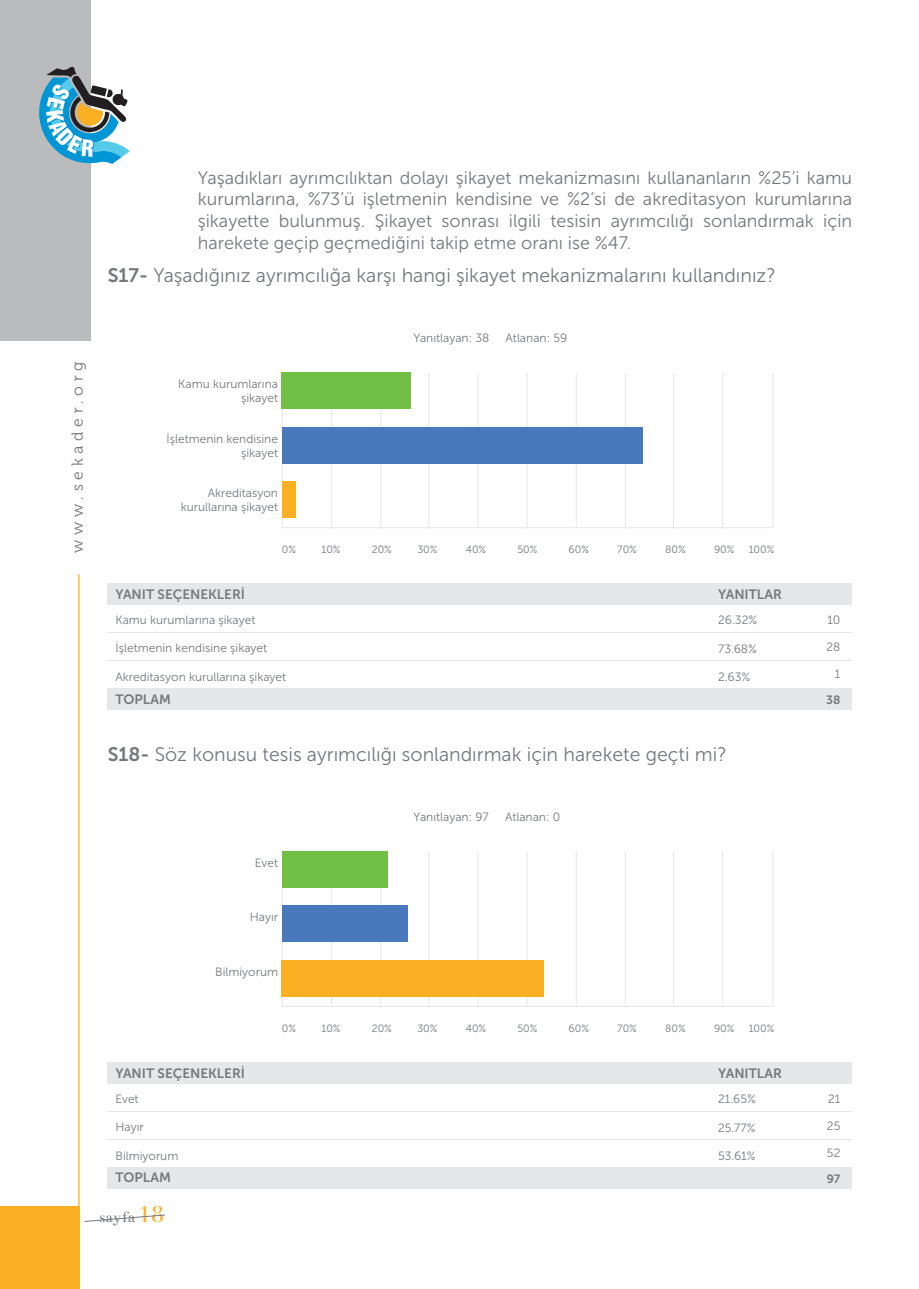
<style>
.page{position:relative;width:919px;height:1289px;background:#fff}
.page>*{position:absolute;margin:0;border:0;box-sizing:border-box;transform-origin:0 0}
.t1{font:19.5px "Museo Sans 300";color:#76787b}
.t2{font:18px/21.6px "Museo Sans 300";color:#76787b;text-align:justify}
.t3{font:16.35px "Bentham";color:#76787b}
.t4{font:15.9px "Museo 300";letter-spacing:.3em;color:#76787b}
.t5{font:13.5px "Museo Sans 700";color:#76787b}
.t6{font:13.5px "Museo Sans 700";color:#787a7d}
.t7{font:12px/14.4px "Museo Sans 300";color:#76787b;text-align:right}
.t8{font:12px "Museo Sans 700";color:#76787b}
.t9{font:10.5px "Museo Sans 300";color:#76787b}
.s1{font-family:"Museo Sans 700"}
.s2{font-family:"Bauer Bodoni BT Titling";font-size:21.75px;color:#fbaf22}
</style>
<div class="page">
<div style="left:0;top:1205px;width:80px;height:83px;background:#fbaf22"></div>
<svg style="left:85px;top:1214px;width:80px;height:7px"></svg>
<div style="left:0;top:0;width:91px;height:340px;background:#babbbd"></div>
<svg style="left:39px;top:66px;width:91px;height:98px"></svg>
<hr style="left:78px;top:574px;width:2px;height:714px;background:#fbaf22">
<hr style="left:331px;top:372px;width:1px;height:156px;background:#e7e9e8">
<hr style="left:380px;top:372px;width:1px;height:156px;background:#e7e9e8">
<hr style="left:428px;top:372px;width:1px;height:156px;background:#e7e9e8">
<hr style="left:477px;top:372px;width:1px;height:156px;background:#e7e9e8">
<hr style="left:526px;top:372px;width:1px;height:156px;background:#e7e9e8">
<hr style="left:575px;top:372px;width:1px;height:156px;background:#e7e9e8">
<hr style="left:624px;top:372px;width:2px;height:156px;background:#e7e9e8">
<hr style="left:673px;top:372px;width:1px;height:156px;background:#e7e9e8">
<hr style="left:722px;top:372px;width:1px;height:156px;background:#e7e9e8">
<hr style="left:772px;top:372px;width:1px;height:156px;background:#e7e9e8">
<hr style="left:282px;top:372px;width:1px;height:156px;background:#e7e9e8">
<hr style="left:282px;top:527px;width:491px;height:1px;background:#e7e9e8">
<div style="left:282px;top:372px;width:129px;height:36px;background:#71bf44"></div>
<div style="left:282px;top:481px;width:13px;height:37px;background:#fbaf22"></div>
<div style="left:282px;top:427px;width:360px;height:36px;background:#4a78bd"></div>
<div style="left:108px;top:583px;width:744px;height:21px;background:#e6e7e9"></div>
<div style="left:108px;top:688px;width:744px;height:21px;background:#e6e7e9"></div>
<hr style="left:108px;top:632px;width:744px;height:1px;background:#e6e7e9">
<hr style="left:108px;top:660px;width:744px;height:1px;background:#e6e7e9">
<hr style="left:331px;top:851px;width:1px;height:155px;background:#e7e9e8">
<hr style="left:380px;top:851px;width:1px;height:155px;background:#e7e9e8">
<hr style="left:428px;top:851px;width:1px;height:155px;background:#e7e9e8">
<hr style="left:477px;top:851px;width:1px;height:155px;background:#e7e9e8">
<hr style="left:526px;top:851px;width:1px;height:155px;background:#e7e9e8">
<hr style="left:575px;top:851px;width:1px;height:155px;background:#e7e9e8">
<hr style="left:624px;top:851px;width:2px;height:155px;background:#e7e9e8">
<hr style="left:673px;top:851px;width:1px;height:155px;background:#e7e9e8">
<hr style="left:722px;top:851px;width:1px;height:155px;background:#e7e9e8">
<hr style="left:772px;top:851px;width:1px;height:155px;background:#e7e9e8">
<hr style="left:282px;top:851px;width:1px;height:155px;background:#e7e9e8">
<hr style="left:282px;top:1005px;width:491px;height:1px;background:#e7e9e8">
<div style="left:282px;top:851px;width:105px;height:36px;background:#71bf44"></div>
<div style="left:282px;top:960px;width:262px;height:36px;background:#fbaf22"></div>
<div style="left:282px;top:905px;width:126px;height:37px;background:#4a78bd"></div>
<div style="left:108px;top:1061px;width:744px;height:22px;background:#e6e7e9"></div>
<div style="left:108px;top:1166px;width:744px;height:22px;background:#e6e7e9"></div>
<hr style="left:108px;top:1110px;width:744px;height:1px;background:#e6e7e9">
<hr style="left:108px;top:1138px;width:744px;height:1px;background:#e6e7e9">
<p class="t2" style="left:198px;top:167px;width:655px">Yaşadıkları ayrımcılıktan dolayı şikayet mekanizmasını kullananların %25’i kamu kurumlarına, %73’ü işletmenin kendisine ve %2’si de akreditasyon kurumlarına şikayette bulunmuş. Şikayet sonrası ilgili tesisin ayrımcılığı sonlandırmak için harekete geçip geçmediğini takip etme oranı ise %47.</p>
<h1 class="t1" style="left:108px;top:265px;width:669px"><span class="s1">S17-</span> Yaşadığınız ayrımcılığa karşı hangi şikayet mekanizmalarını kullandınız?</h1>
<h3 class="t4" style="left:69px;top:553px;width:192px;rotate:-90deg">www.sekader.org</h3>
<p class="t7" style="left:178px;top:376px;width:101px">Kamu kurumlarına şikayet</p>
<p class="t7" style="left:166px;top:431px;width:113px">İşletmenin kendisine şikayet</p>
<p class="t7" style="left:181px;top:486px;width:99px">Akreditasyon kurullarına şikayet</p>
<p class="t7" style="left:413px;top:331px;width:77px">Yanıtlayan: 38</p>
<p class="t7" style="left:505px;top:331px;width:63px">Atlanan: 59</p>
<p class="t9" style="left:282px;top:544px;width:16px">0%</p>
<p class="t9" style="left:321px;top:544px;width:21px">10%</p>
<p class="t9" style="left:372px;top:544px;width:22px">20%</p>
<p class="t9" style="left:417px;top:544px;width:22px">30%</p>
<p class="t9" style="left:465px;top:544px;width:22px">40%</p>
<p class="t9" style="left:517px;top:544px;width:22px">50%</p>
<p class="t9" style="left:568px;top:544px;width:22px">60%</p>
<p class="t9" style="left:617px;top:544px;width:21px">70%</p>
<p class="t9" style="left:665px;top:544px;width:22px">80%</p>
<p class="t9" style="left:714px;top:544px;width:22px">90%</p>
<p class="t9" style="left:748px;top:544px;width:27px">100%</p>
<p class="t6" style="left:115px;top:587px;width:131px">YANIT SEÇENEKLERİ</p>
<p class="t7" style="left:115px;top:613px;width:141px">Kamu kurumlarına şikayet</p>
<p class="t7" style="left:115px;top:641px;width:153px">İşletmenin kendisine şikayet</p>
<p class="t7" style="left:115px;top:669px;width:172px">Akreditasyon kurullarına şikayet</p>
<p class="t5" style="left:115px;top:691px;width:57px">TOPLAM</p>
<p class="t5" style="left:718px;top:587px;width:65px">YANITLAR</p>
<p class="t7" style="left:718px;top:613px;width:41px">26.32%</p>
<p class="t7" style="left:718px;top:641px;width:40px">73.68%</p>
<p class="t7" style="left:718px;top:670px;width:34px">2.63%</p>
<h1 class="t1" style="left:108px;top:743px;width:620px"><span class="s1">S18-</span> Söz konusu tesis ayrımcılığı sonlandırmak için harekete geçti mi?</h1>
<p class="t7" style="left:255px;top:855px;width:25px">Evet</p>
<p class="t7" style="left:250px;top:910px;width:30px">Hayır</p>
<p class="t7" style="left:215px;top:964px;width:64px">Bilmiyorum</p>
<p class="t7" style="left:413px;top:809px;width:77px">Yanıtlayan: 97</p>
<p class="t7" style="left:505px;top:809px;width:57px">Atlanan: 0</p>
<p class="t5" style="left:115px;top:1065px;width:131px">YANIT SEÇENEKLERİ</p>
<p class="t7" style="left:115px;top:1091px;width:25px">Evet</p>
<p class="t7" style="left:115px;top:1119px;width:30px">Hayır</p>
<p class="t7" style="left:115px;top:1148px;width:64px">Bilmiyorum</p>
<p class="t5" style="left:115px;top:1170px;width:57px">TOPLAM</p>
<h3 class="t3" style="left:99px;top:1208px;width:67px">sayfa <span class="s2">18</span></h3>
<p class="t9" style="left:282px;top:1022px;width:16px">0%</p>
<p class="t9" style="left:321px;top:1022px;width:21px">10%</p>
<p class="t9" style="left:372px;top:1022px;width:22px">20%</p>
<p class="t9" style="left:417px;top:1022px;width:22px">30%</p>
<p class="t9" style="left:465px;top:1022px;width:22px">40%</p>
<p class="t9" style="left:517px;top:1022px;width:22px">50%</p>
<p class="t9" style="left:568px;top:1022px;width:22px">60%</p>
<p class="t9" style="left:617px;top:1022px;width:21px">70%</p>
<p class="t9" style="left:665px;top:1022px;width:22px">80%</p>
<p class="t9" style="left:714px;top:1022px;width:22px">90%</p>
<p class="t9" style="left:748px;top:1022px;width:27px">100%</p>
<p class="t5" style="left:718px;top:1065px;width:65px">YANITLAR</p>
<p class="t7" style="left:718px;top:1091px;width:39px">21.65%</p>
<p class="t7" style="left:718px;top:1120px;width:39px">25.77%</p>
<p class="t7" style="left:718px;top:1148px;width:39px">53.61%</p>
<p class="t7" style="left:827px;top:613px;width:15px">10</p>
<p class="t7" style="left:826px;top:640px;width:16px">28</p>
<p class="t7" style="left:834px;top:667px;width:7px">1</p>
<p class="t8" style="left:826px;top:693px;width:16px">38</p>
<p class="t7" style="left:828px;top:1091px;width:14px">21</p>
<p class="t7" style="left:826px;top:1118px;width:15px">25</p>
<p class="t7" style="left:826px;top:1145px;width:15px">52</p>
<p class="t8" style="left:826px;top:1171px;width:15px">97</p>
</div>
